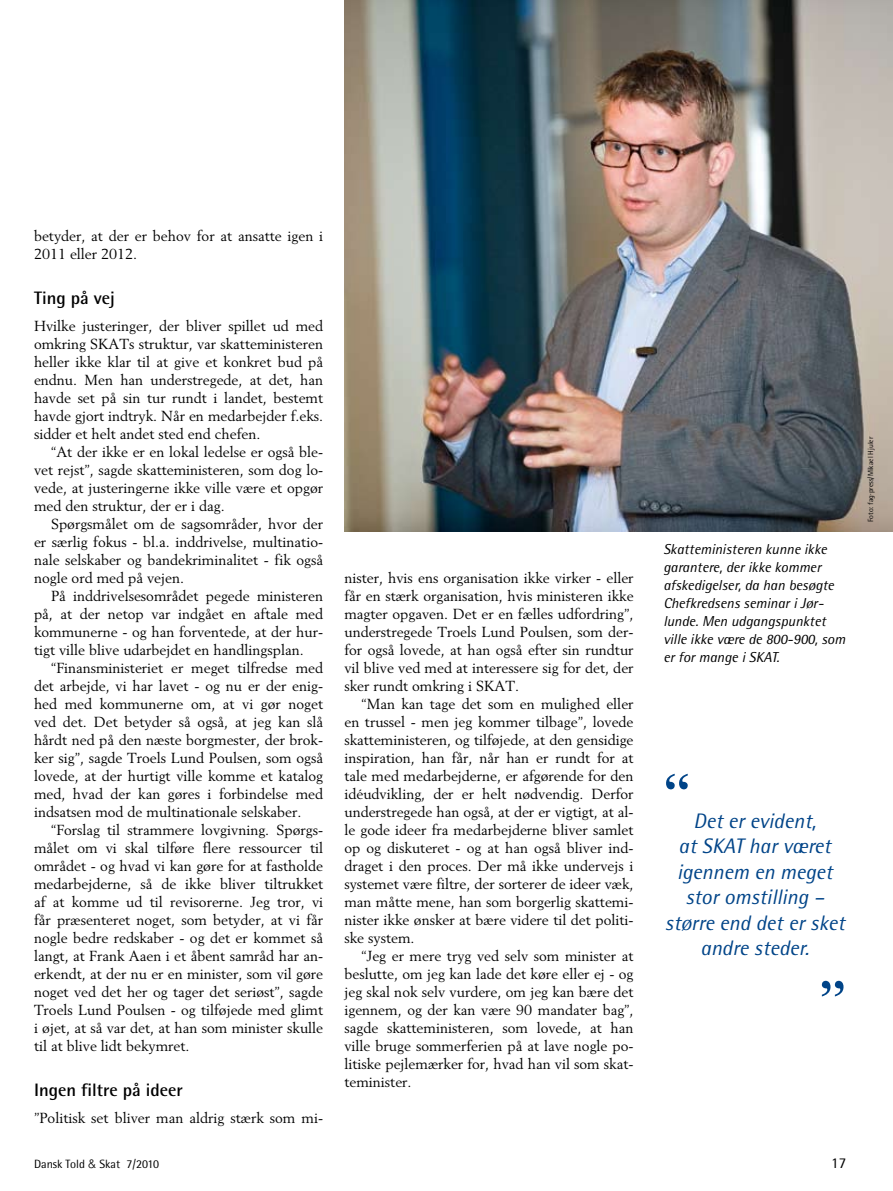
<style>
.page{position:relative;width:893px;height:1191px;background:#fff}
.page>*{position:absolute;margin:0;border:0;box-sizing:border-box;transform-origin:0 0}
.t1{font:600 54px "Times";color:#048}
.t2{font:italic 21px/25.5px "Rotis Semi Sans";color:#048;text-align:center}
.t3{font:700 18px "Rotis Semi Sans";color:#000}
.t4{font:15px "Rotis Semi Sans";color:#000}
.t5{font:14.4px/18px "Berling";color:#000;text-align:justify}
.t6{font:italic 14.4px/18px "Rotis Semi Sans";color:#000}
.t7{font:12px "Rotis Semi Sans";color:#000}
.t8{font:7.5px "Rotis Semi Sans";color:#000}
.s1{font-family:"Helvetica";font-weight:300}
</style>
<div class="page">
<img style="left:344px;top:0;width:549px;height:531px">
<p class="t5" style="left:34px;top:226px;width:291px">betyder, at der er behov for at ansatte igen i<br>2011 eller 2012.</p>
<p class="t3" style="left:34px;top:286px;width:82px">Ting på vej</p>
<p class="t5" style="left:34px;top:316px;width:291px">Hvilke justeringer, der bliver spillet ud med omkring SKATs struktur, var skatteministeren heller ikke klar til at give et konkret bud på endnu. Men han understregede, at det, han havde set på sin tur rundt i landet, bestemt havde gjort indtryk. Når en medarbejder f.eks. sidder et helt andet sted end chefen.</p>
<p class="t5" style="left:34px;top:442px;width:291px;text-indent:17px">“At der ikke er en lokal ledelse er også ble&shy;vet rejst”, sagde skatteministeren, som dog lo&shy;vede, at justeringerne ikke ville være et opgør med den struktur, der er i dag.</p>
<p class="t5" style="left:34px;top:514px;width:291px;text-indent:17px">Spørgsmålet om de sagsområder, hvor der er særlig fokus - bl.a. inddrivelse, multinatio&shy;nale selskaber og bandekriminalitet - fik også nogle ord med på vejen.</p>
<p class="t5" style="left:34px;top:586px;width:291px;text-indent:17px">På inddrivelsesområdet pegede ministeren på, at der netop var indgået en aftale med kommunerne - og han forventede, at der hur&shy;tigt ville blive udarbejdet en handlingsplan.</p>
<p class="t5" style="left:34px;top:658px;width:291px;text-indent:17px">“Finansministeriet er meget tilfredse med det arbejde, vi har lavet - og nu er der enig&shy;hed med kommunerne om, at vi gør noget ved det. Det betyder så også, at jeg kan slå hårdt ned på den næste borgmester, der brok&shy;ker sig”, sagde Troels Lund Poulsen, som også lovede, at der hurtigt ville komme et katalog med, hvad der kan gøres i forbindelse med indsatsen mod de multinationale selskaber.</p>
<p class="t5" style="left:34px;top:820px;width:291px;text-indent:17px">“Forslag til strammere lovgivning. Spørgs&shy;målet om vi skal tilføre flere ressourcer til området - og hvad vi kan gøre for at fastholde medarbejderne, så de ikke bliver tiltrukket af at komme ud til revisorerne. Jeg tror, vi får præsenteret noget, som betyder, at vi får nogle bedre redskaber - og det er kommet så langt, at Frank Aaen i et åbent samråd har an&shy;erkendt, at der nu er en minister, som vil gøre noget ved det her og tager det seriøst”, sagde Troels Lund Poulsen - og tilføjede med glimt i øjet, at så var det, at han som minister skulle til at blive lidt bekymret.</p>
<p class="t3" style="left:34px;top:1078px;width:150px">Ingen filtre på ideer</p>
<p class="t5" style="left:34px;top:1108px;width:291px">”Politisk set bliver man aldrig stærk som mi-</p>
<p class="t5" style="left:344px;top:569px;width:291px">nister, hvis ens organisation ikke virker - eller får en stærk organisation, hvis ministeren ikke magter opgaven. Det er en fælles udfordring”, understregede Troels Lund Poulsen, som der&shy;for også lovede, at han også efter sin rundtur vil blive ved med at interessere sig for det, der sker rundt omkring i SKAT.</p>
<p class="t5" style="left:344px;top:695px;width:291px;text-indent:17px">“Man kan tage det som en mulighed eller en trussel - men jeg kommer tilbage”, lovede skatteministeren, og tilføjede, at den gensidige inspiration, han får, når han er rundt for at tale med medarbejderne, er afgørende for den idéudvikling, der er helt nødvendig. Derfor understregede han også, at der er vigtigt, at al&shy;le gode ideer fra medarbejderne bliver samlet op og diskuteret - og at han også bliver ind&shy;draget i den proces. Der må ikke undervejs i systemet være filtre, der sorterer de ideer væk, man måtte mene, han som borgerlig skattemi&shy;nister ikke ønsker at bære videre til det politi&shy;ske system.</p>
<p class="t5" style="left:344px;top:947px;width:291px;text-indent:17px">“Jeg er mere tryg ved selv som minister at beslutte, om jeg kan lade det køre eller ej - og jeg skal nok selv vurdere, om jeg kan bære det igennem, og der kan være 90 mandater bag”, sagde skatteministeren, som lovede, at han ville bruge sommerferien på at lave nogle po&shy;litiske pejlemærker for, hvad han vil som skat&shy;teminister.</p>
<p class="t6" style="left:663px;top:540px;width:184px">Skatteministeren kunne ikke garantere, der ikke kommer afskedigelser, da han besøgte<br>Chefkredsens seminar i Jør&shy;lunde. Men udgangspunktet ville ikke være de 800-900, som er for mange i SKAT.</p>
<h1 class="t1" style="left:663px;top:761px;width:28px">“</h1>
<h2 class="t2" style="left:665px;top:807px;width:181px">Det er evident,<br>at SKAT har været igennem en meget stor omstilling – større end det er sket andre steder.</h2>
<h1 class="t1" style="left:819px;top:968px;width:28px">”</h1>
<p class="t7" style="left:34px;top:1157px;width:127px">Dansk Told <span class="s1">&amp;</span> Skat 7/2010</p>
<p class="t4" style="left:831px;top:1154px;width:17px">17</p>
<p class="t8" style="left:866px;top:522px;width:87px;rotate:-90deg">Foto: fag·press/Mikael Hjuler</p>
</div>
